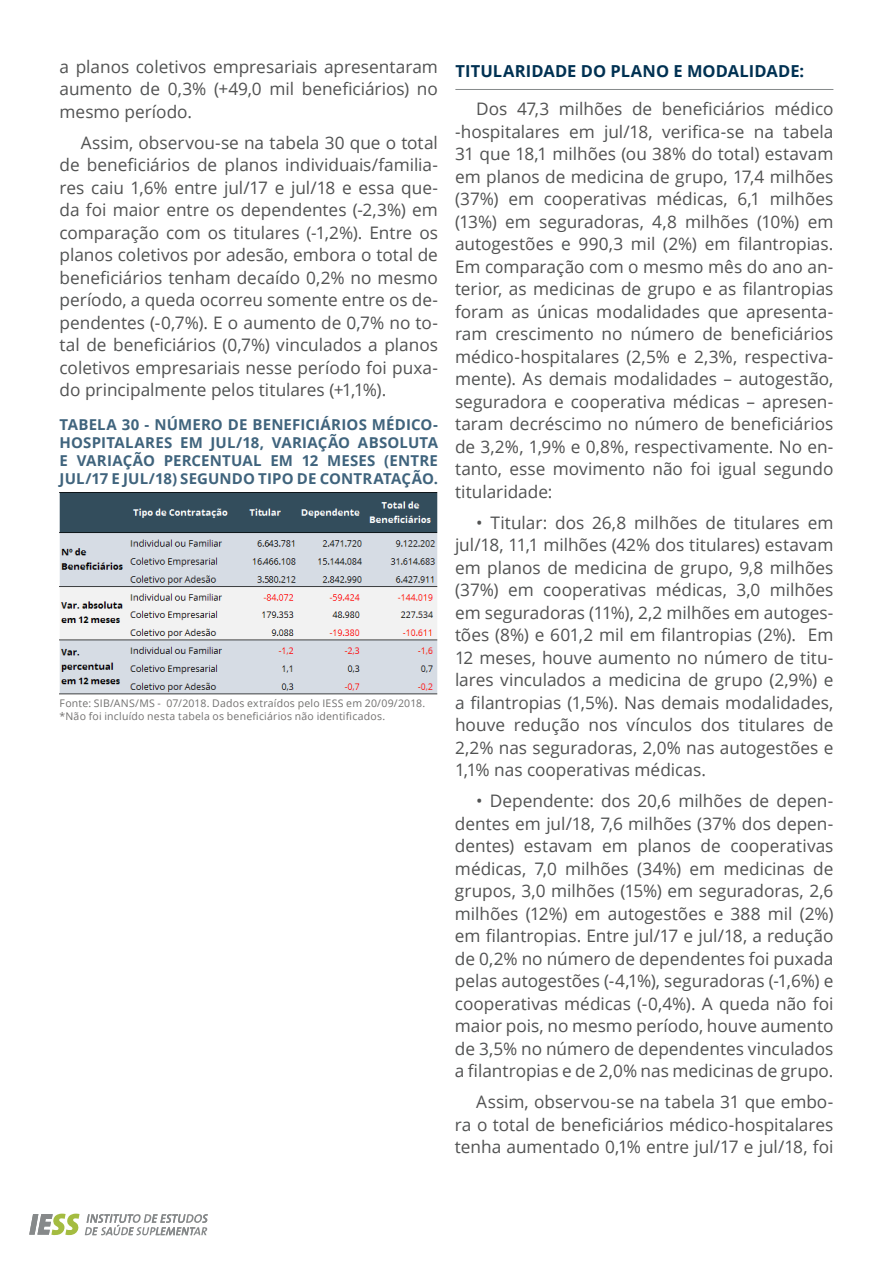
<style>
.page{position:relative;width:893px;height:1263px;background:#fff}
.page>*{position:absolute;margin:0;border:0;box-sizing:border-box;transform-origin:0 0}
.t1{font:17.25px/22.5px "Open Sans";color:#515252;text-align:justify}
.t2{font:700 16.5px "Open Sans";letter-spacing:.005em;color:#003152}
.t3{font:700 15px/18px "Open Sans";letter-spacing:.01em;color:#40647d;text-align:justify}
.t4{font:10.5px/13.5px "Open Sans";letter-spacing:.02em;color:#71706f}
</style>
<div class="page">
<svg style="left:29px;top:1214px;width:179px;height:21px"></svg>
<hr style="left:455px;top:89px;width:378px;height:1px;background:#868a8b">
<img style="left:60px;top:492px;width:378px;height:202px">
<p class="t1" style="left:60px;top:55px;width:380px">a planos coletivos empresariais apresentaram aumento de 0,3% (+49,0 mil beneficiários) no mesmo período.</p>
<p class="t1" style="left:60px;top:131px;width:380px;text-indent:21px">Assim, observou-se na tabela 30 que o total de beneficiários de planos individuais/familia&shy;res caiu 1,6% entre jul/17 e jul/18 e essa que&shy;da foi maior entre os dependentes (-2,3%) em comparação com os titulares (-1,2%). Entre os planos coletivos por adesão, embora o total de beneficiários tenham decaído 0,2% no mesmo período, a queda ocorreu somente entre os de&shy;pendentes (-0,7%). E o aumento de 0,7% no to&shy;tal de beneficiários (0,7%) vinculados a planos coletivos empresariais nesse período foi puxa&shy;do principalmente pelos titulares (+1,1%).</p>
<p class="t3" style="left:60px;top:415px;width:380px">TABELA 30 - NÚMERO DE BENEFICIÁRIOS MÉDICO-HOSPITALARES EM JUL/18, VARIAÇÃO ABSOLUTA E VARIAÇÃO PERCENTUAL EM 12 MESES</p>
<p class="t3" style="left:384px;top:451px;width:53px">(ENTRE</p>
<p class="t3" style="left:60px;top:469px;width:131px">JUL/17 E JUL/18) SEG</p>
<p class="t3" style="left:208px;top:469px;width:231px">UNDO TIPO DE CONTRATAÇÃO.</p>
<p class="t4" style="left:60px;top:696px;width:367px">Fonte: SIB/ANS/MS - 07/2018. Dados extraídos pelo IESS em 20/09/2018. *Não foi incluído nesta tabela os beneficiários não identificados.</p>
<p class="t2" style="left:455px;top:59px;width:350px">TITULARIDADE DO PLANO E MODALIDADE:</p>
<p class="t1" style="left:455px;top:97px;width:380px;text-indent:21px">Dos 47,3 milhões de beneficiários médico -hospitalares em jul/18, verifica-se na tabela 31 que 18,1 milhões (ou 38% do total) estavam em planos de medicina de grupo, 17,4 milhões (37%) em cooperativas médicas, 6,1 milhões (13%) em seguradoras, 4,8 milhões (10%) em autogestões e 990,3 mil (2%) em filantropias.<br>Em comparação com o mesmo mês do ano an&shy;terior, as medicinas de grupo e as filantropias foram as únicas modalidades que apresenta&shy;ram crescimento no número de beneficiários médico-hospitalares (2,5% e 2,3%, respectiva&shy;mente). As demais modalidades – autogestão, seguradora e cooperativa médicas – apresen&shy;taram decréscimo no número de beneficiários de 3,2%, 1,9% e 0,8%, respectivamente. No en&shy;tanto, esse movimento não foi igual segundo titularidade:</p>
<p class="t1" style="left:455px;top:511px;width:380px;text-indent:21px">• Titular: dos 26,8 milhões de titulares em jul/18, 11,1 milhões (42% dos titulares) estavam em planos de medicina de grupo, 9,8 milhões (37%) em cooperativas médicas, 3,0 milhões em seguradoras (11%), 2,2 milhões em autoges&shy;tões (8%) e 601,2 mil em filantropias (2%). Em 12 meses, houve aumento no número de titu&shy;lares vinculados a medicina de grupo (2,9%) e a filantropias (1,5%). Nas demais modalidades, houve redução nos vínculos dos titulares de 2,2% nas seguradoras, 2,0% nas autogestões e 1,1% nas cooperativas médicas.</p>
<p class="t1" style="left:455px;top:789px;width:380px;text-indent:21px">• Dependente: dos 20,6 milhões de depen&shy;dentes em jul/18, 7,6 milhões (37% dos depen&shy;dentes) estavam em planos de cooperativas médicas, 7,0 milhões (34%) em medicinas de grupos, 3,0 milhões (15%) em seguradoras, 2,6 milhões (12%) em autogestões e 388 mil (2%) em filantropias. Entre jul/17 e jul/18, a redução de 0,2% no número de dependentes foi puxada pelas autogestões (-4,1%), seguradoras (-1,6%) e cooperativas médicas (-0,4%). A queda não foi maior pois, no mesmo período, houve aumento de 3,5% no número de dependentes vinculados a filantropias e de 2,0% nas medicinas de grupo.</p>
<p class="t1" style="left:455px;top:1090px;width:380px;text-indent:21px">Assim, observou-se na tabela 31 que embo&shy;ra o total de beneficiários médico-hospitalares tenha aumentado 0,1% entre jul/17 e jul/18, foi</p>
</div>
